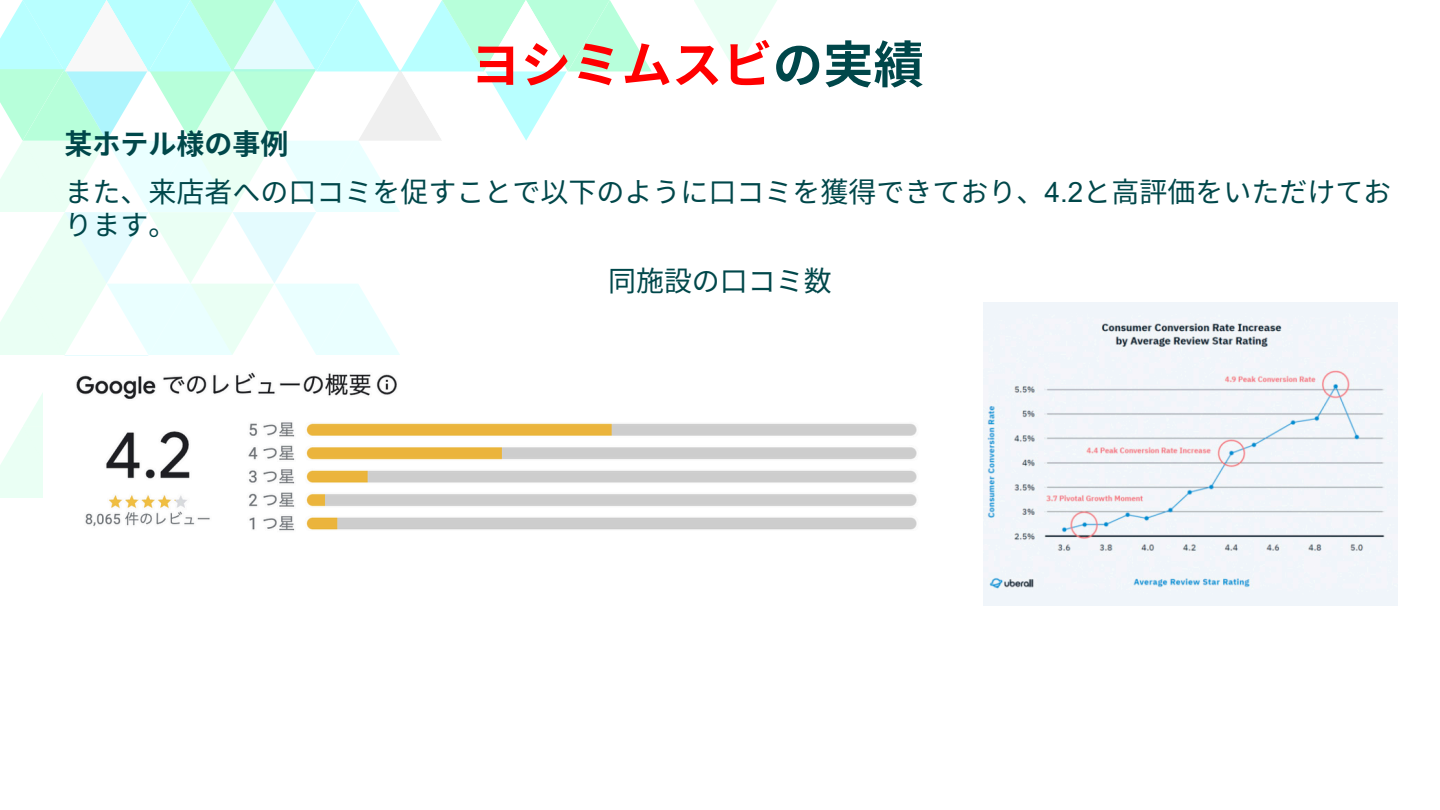
<style>
.page{position:relative;width:1440px;height:810px;background:#fff}
.page>*{position:absolute;margin:0;border:0;box-sizing:border-box;transform-origin:0 0}
.t1{font:700 50.4px "Noto Sans CJ Ksc";color:#f00}
.t2{font:28px/33px "Noto Sans CJ Ksc";color:#00474a}
.t3{font:700 28px "Noto Sans CJ Ksc";color:#00474a}
.s1{color:#00474a}
.s2{font-family:"Arial MT Pro"}
</style>
<div class="page">
<svg style="left:23px;top:141px;width:84px;height:71px"></svg>
<svg style="left:107px;top:141px;width:42px;height:71px;fill:#edffff"></svg>
<div style="left:149px;top:141px;width:83px;height:71px;background:#eaffff"></div>
<svg style="left:0;top:141px;width:64px;height:71px;background:#ebfff5"></svg>
<div style="left:191px;top:141px;width:83px;height:71px;background:linear-gradient(to right,#e5fff9,#f9fff9)"></div>
<svg style="left:275px;top:141px;width:41px;height:70px;fill:#ecffff"></svg>
<div style="left:316px;top:141px;width:84px;height:71px;background:linear-gradient(to right,#e5ffff,#f9ffff)"></div>
<svg style="left:23px;top:213px;width:42px;height:71px;fill:#ebfff4"></svg>
<svg style="left:65px;top:212px;width:83px;height:72px;fill:#e9fcfe"></svg>
<svg style="left:0;top:0;width:652px;height:141px"></svg>
<div style="left:694px;top:0;width:83px;height:71px;background:linear-gradient(to right,#f4fff9,#f4fff9)"></div>
<svg style="left:23px;top:284px;width:84px;height:71px"></svg>
<svg style="left:107px;top:284px;width:42px;height:71px;fill:#edffff"></svg>
<div style="left:149px;top:284px;width:83px;height:71px;background:#eaffff"></div>
<svg style="left:0;top:284px;width:64px;height:71px;background:#ebfff5"></svg>
<div style="left:191px;top:284px;width:83px;height:71px;background:linear-gradient(to right,#e5fff9,#fafff9)"></div>
<svg style="left:275px;top:284px;width:41px;height:70px;fill:#edffff"></svg>
<div style="left:316px;top:284px;width:84px;height:71px;background:linear-gradient(to right,#e5ffff,#f9ffff)"></div>
<div style="left:23px;top:355px;width:83px;height:72px;background:linear-gradient(to bottom,#fff,#effff6)"></div>
<svg style="left:0;top:427px;width:43px;height:71px;background:#ecfff5"></svg>
<div style="left:149px;top:212px;width:83px;height:72px;background:linear-gradient(to right,#f4fff9,#f4fff9)"></div>
<svg style="left:233px;top:212px;width:83px;height:72px"></svg>
<img style="left:43px;top:356px;width:874px;height:175px">
<img style="left:984px;top:302px;width:413px;height:304px">
<h1 class="t3" style="left:65px;top:122px;width:223px">某ホテル様の事例</h1>
<p class="t1" style="left:470px;top:25px;width:453px">ヨシミムスビ<span class="s1">の実績</span></p>
<p class="t2" style="left:65px;top:174px;width:1328px">また、来店者への口コミを促すことで以下のように口コミを獲得できており、<span class="s2">4.2</span>と高評価をいただけております。</p>
<h2 class="t2" style="left:608px;top:262px;width:223px">同施設の口コミ数</h2>
</div>
